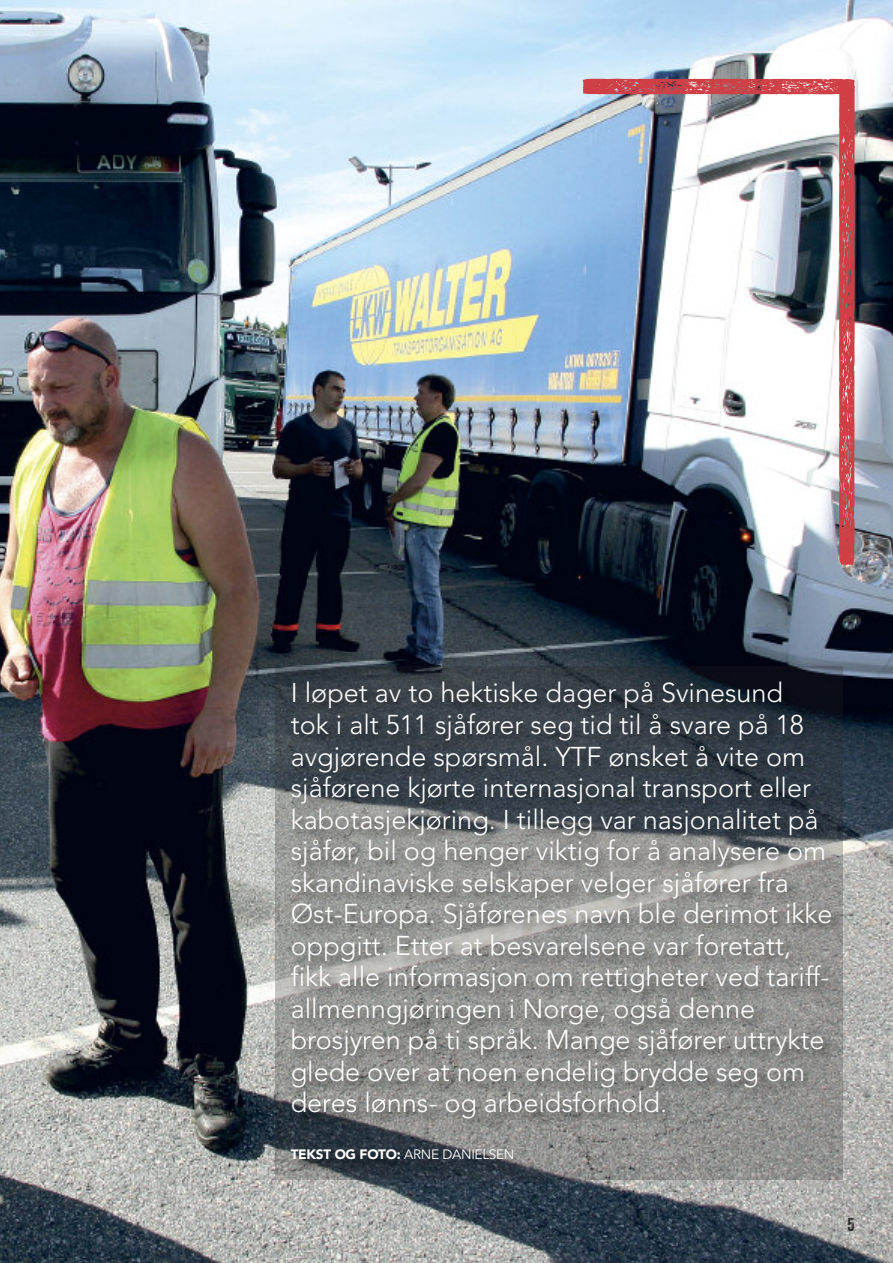
<style>
.page{position:relative;width:893px;height:1263px;background:#fff}
.page>*{position:absolute;margin:0;border:0;box-sizing:border-box;transform-origin:0 0}
.t1{font:300 27px/31.5px "Avenir";color:#fff}
.t2{font:18px "Veneer Two";color:#272627}
.t3{font:13.5px "Avenir";letter-spacing:-.02em;color:#fff}
.s1{font-weight:900}
</style>
<div class="page">
<img style="left:0;top:0;width:893px;height:1263px">
<img style="left:583px;top:79px;width:272px;height:486px">
<img style="left:268px;top:669px;width:601px;height:532px">
<p class="t1" style="left:291px;top:677px;width:543px">I løpet av to hektiske dager på Svinesund<br>tok i alt 511 sjåfører seg tid til å svare på 18 avgjørende spørsmål. YTF ønsket å vite om sjåførene kjørte internasjonal transport eller kabotasjekjøring. I tillegg var nasjonalitet på sjåfør, bil og henger viktig for å analysere om skandinaviske selskaper velger sjåfører fra Øst-Europa. Sjåførenes navn ble derimot ikke oppgitt. Etter at besvarelsene var foretatt, fikk alle informasjon om rettigheter ved tariff&shy;allmenngjøringen i Norge, også denne brosjyren på ti språk. Mange sjåfører uttrykte glede over at noen endelig brydde seg om deres lønns- og arbeidsforhold.</p>
<p class="t3" style="left:291px;top:1146px;width:225px"><span class="s1">TEKST OG FOTO:</span> ARNE DANIELSEN</p>
<p class="t2" style="left:848px;top:1217px;width:9px">5</p>
</div>
